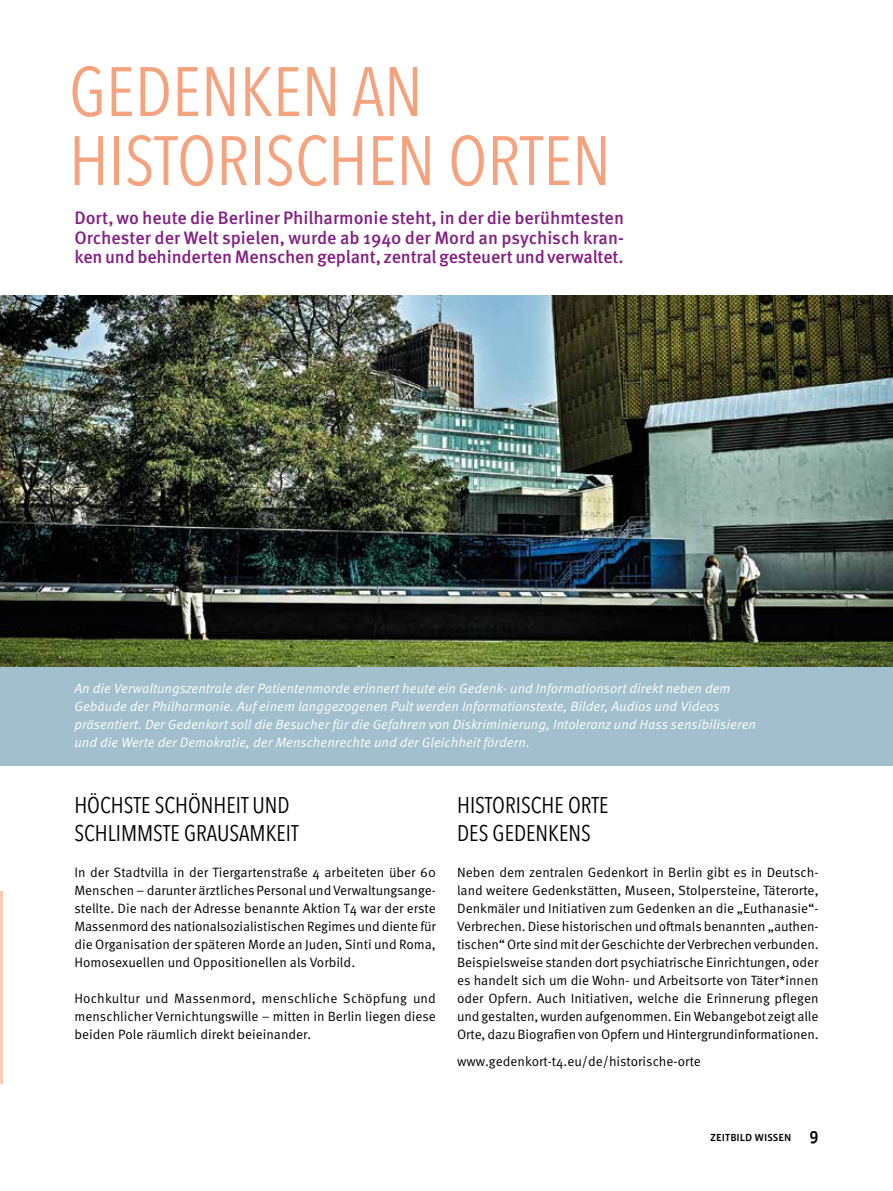
<style>
.page{position:relative;width:893px;height:1191px;background:#fff}
.page>*{position:absolute;margin:0;border:0;box-sizing:border-box;transform-origin:0 0}
.t1{font:condensed 69px/69px "Avenir Next LT Pro";color:#f5a37f}
.t2{font:condensed 22.5px/27px "Avenir Next LT Pro";color:#000}
.t3{font:500 18px/19.5px "Meta Pro";letter-spacing:-.01em;color:#831f82;text-align:justify}
.t4{font:13.5px/18px "Meta Pro Norm";color:#000;text-align:justify}
.t5{font:13.5px/18px "Meta Pro Norm Ita";color:#fff}
.t6{font:10.5px "Vista Sans Med";color:#000}
.s1{font-size:18px}
</style>
<div class="page">
<hr style="left:0;top:891px;width:2px;height:193px;background:#facab2">
<img style="left:0;top:296px;width:893px;height:371px">
<div style="left:0;top:667px;width:893px;height:98px;background:#a2bfcd"></div>
<h1 class="t1" style="left:69px;top:57px;width:543px">GEDENKEN AN<br>HISTORISCHEN ORTEN</h1>
<h3 class="t3" style="left:74px;top:207px;width:551px">Dort, wo heute die Berliner Philharmonie steht, in der die berühmtesten Orchester der Welt spielen, wurde ab 1940 der Mord an psychisch kran&shy;ken und behinderten Menschen geplant, zentral gesteuert und verwaltet.</h3>
<p class="t5" style="left:74px;top:678px;width:683px">An die Verwaltungszentrale der Patientenmorde erinnert heute ein Gedenk- und Informationsort direkt neben dem Gebäude der Philharmonie. Auf einem langgezogenen Pult werden Informationstexte, Bilder, Audios und Videos präsentiert. Der Gedenkort soll die Besucher für die Gefahren von Diskriminierung, Intoleranz und Hass sensibilisieren und die Werte der Demokratie, der Menschenrechte und der Gleichheit fördern.</p>
<h2 class="t2" style="left:74px;top:792px;width:226px">HÖCHSTE SCHÖNHEIT UND<br>SCHLIMMSTE GRAUSAMKEIT</h2>
<p class="t4" style="left:74px;top:862px;width:363px">In der Stadtvilla in der Tiergartenstraße 4 arbeiteten über 60<br>Menschen – darunter ärztliches Personal und Verwaltungsange&shy;stellte. Die nach der Adresse benannte Aktion T4 war der erste Massenmord des nationalsozialistischen Regimes und diente für die Organisation der späteren Morde an Juden, Sinti und Roma, Homosexuellen und Oppositionellen als Vorbild.</p>
<p class="t4" style="left:74px;top:988px;width:363px">Hochkultur und Massenmord, menschliche Schöpfung und menschlicher Vernichtungswille – mitten in Berlin liegen diese beiden Pole räumlich direkt beieinander.</p>
<h2 class="t2" style="left:457px;top:792px;width:153px">HISTORISCHE ORTE<br>DES GEDENKENS</h2>
<p class="t4" style="left:457px;top:862px;width:363px">Neben dem zentralen Gedenkort in Berlin gibt es in Deutsch&shy;land weitere Gedenkstätten, Museen, Stolpersteine, Täterorte, Denkmäler und Initiativen zum Gedenken an die „Euthanasie“- Verbrechen. Diese historischen und oftmals benannten „authen&shy;tischen“ Orte sind mit der Geschichte der Verbrechen verbunden.<br>Beispielsweise standen dort psychiatrische Einrichtungen, oder es handelt sich um die Wohn- und Arbeitsorte von Täter*innen oder Opfern. Auch Initiativen, welche die Erinnerung pflegen und gestalten, wurden aufgenommen. Ein Webangebot zeigt alle Orte, dazu Biografien von Opfern und Hintergrundinformationen.</p>
<p class="t4" style="left:457px;top:1051px;width:245px">www.gedenkort-t4.eu/de/historische-orte</p>
<p class="t6" style="left:710px;top:1131px;width:110px">ZEITBILD WISSEN <span class="s1">9</span></p>
</div>
